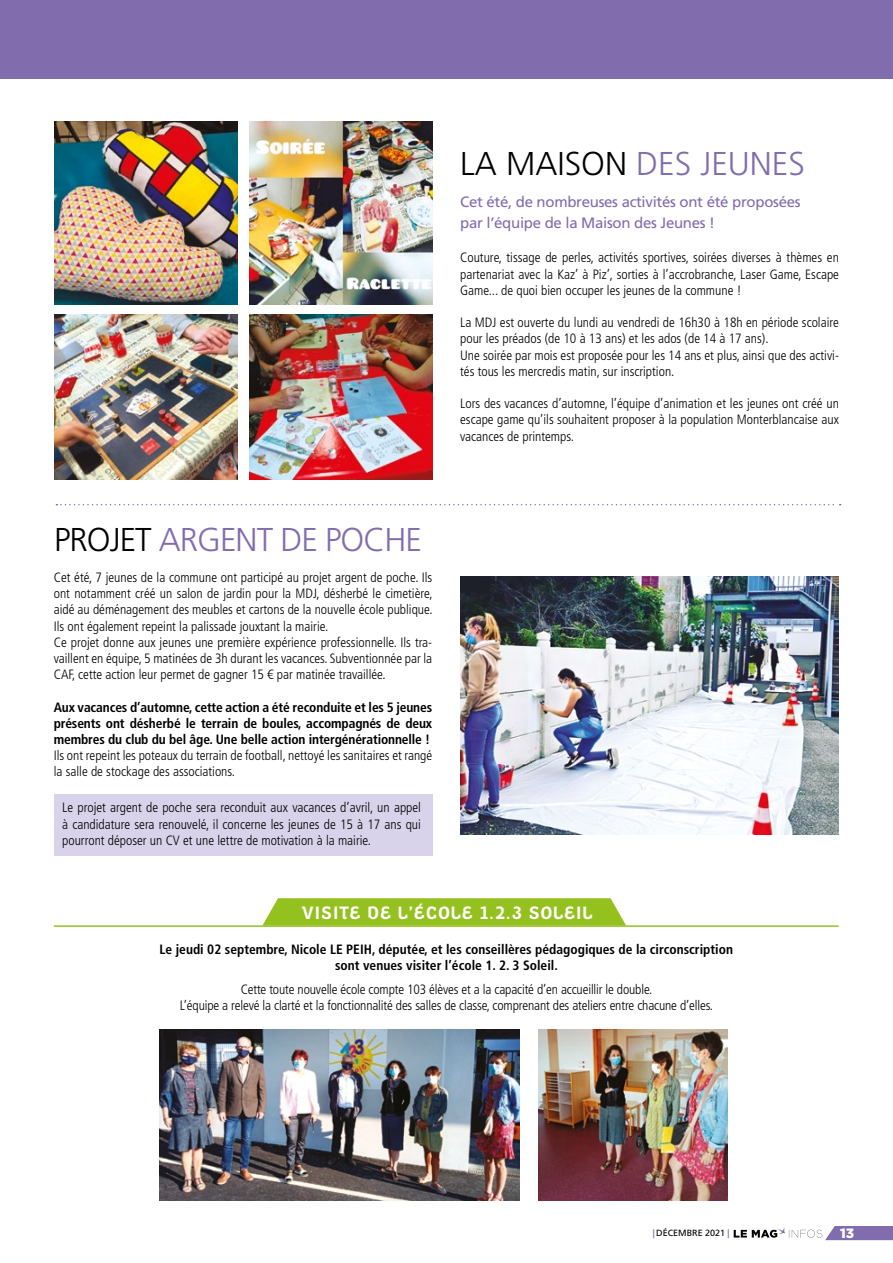
<style>
.page{position:relative;width:893px;height:1263px;background:#fff}
.page>*{position:absolute;margin:0;border:0;box-sizing:border-box;transform-origin:0 0}
.t1{font:300 33px "Frutiger LT Std";letter-spacing:-.03em;color:#816cae}
.t2{font:300 33px "Frutiger LT Std";color:#816cae}
.t3{font:700 18px "Spotka Alternate";letter-spacing:.05em;color:#fff}
.t4{font:15px/21px "Frutiger LT Std";letter-spacing:-.02em;color:#816cae}
.t5{font:300 condensed 13.5px/16.2px "Frutiger LT Std";color:#000}
.t6{font:700 condensed 13.5px/16.2px "Frutiger LT Std";color:#000;text-align:justify}
.t7{font:900 13.5px "Gotham";color:#fff}
.t8{font:9px "Frutiger LT Std";color:#000}
.s1{color:#000}
.s2{font-weight:700;color:#816cae}
</style>
<div class="page">
<div style="left:0;top:0;width:893px;height:79px;background:#816cae"></div>
<svg style="left:734px;top:1226px;width:159px;height:14px"></svg>
<img style="left:160px;top:1029px;width:359px;height:171px">
<img style="left:538px;top:1029px;width:189px;height:171px">
<svg style="left:263px;top:898px;width:363px;height:27px;background:#9ac42a"></svg>
<hr style="left:54px;top:925px;width:785px;height:2px;background:#95c11f">
<svg style="left:56px;top:504px;width:785px;height:1px"></svg>
<img style="left:460px;top:577px;width:379px;height:257px">
<img style="left:54px;top:121px;width:183px;height:184px">
<img style="left:54px;top:315px;width:183px;height:164px">
<img style="left:250px;top:315px;width:183px;height:164px">
<img style="left:250px;top:121px;width:183px;height:184px">
<div style="left:54px;top:794px;width:378px;height:62px;background:#d8d2ea"></div>
<h1 class="t2" style="left:460px;top:146px;width:346px"><span class="s1">LA MAISON</span> DES JEUNES</h1>
<p class="t4" style="left:460px;top:191px;width:342px">Cet été, de nombreuses activités ont été proposées par l’équipe de la Maison des Jeunes !</p>
<p class="t5" style="left:460px;top:250px;width:380px;text-align:justify">Couture, tissage de perles, activités sportives, soirées diverses à thèmes en partenariat avec la Kaz’ à Piz’, sorties à l’accrobranche, Laser Game, Escape Game... de quoi bien occuper les jeunes de la commune !</p>
<p class="t5" style="left:460px;top:315px;width:380px">La MDJ est ouverte du lundi au vendredi de 16h30 à 18h en période scolaire pour les préados (de 10 à 13 ans) et les ados (de 14 à 17 ans).<br>Une soirée par mois est proposée pour les 14 ans et plus, ainsi que des activi&shy;tés tous les mercredis matin, sur inscription.</p>
<p class="t5" style="left:460px;top:396px;width:380px;text-align:justify">Lors des vacances d’automne, l’équipe d’animation et les jeunes ont créé un escape game qu’ils souhaitent proposer à la population Monterblancaise aux vacances de printemps.</p>
<h1 class="t1" style="left:54px;top:522px;width:369px"><span class="s1">PROJET</span> ARGENT DE POCHE</h1>
<p class="t5" style="left:54px;top:569px;width:380px">Cet été, 7 jeunes de la commune ont participé au projet argent de poche. Ils ont notamment créé un salon de jardin pour la MDJ, désherbé le cimetière, aidé au déménagement des meubles et cartons de la nouvelle école publique.<br>Ils ont également repeint la palissade jouxtant la mairie.<br>Ce projet donne aux jeunes une première expérience professionnelle. Ils tra&shy;vaillent en équipe, 5 matinées de 3h durant les vacances. Subventionnée par la CAF, cette action leur permet de gagner 15 € par matinée travaillée.</p>
<p class="t6" style="left:54px;top:699px;width:380px">Aux vacances d’automne, cette action a été reconduite et les 5 jeunes présents ont désherbé le terrain de boules, accompagnés de deux membres du club du bel âge. Une belle action intergénérationnelle !</p>
<p class="t5" style="left:54px;top:748px;width:380px">Ils ont repeint les poteaux du terrain de football, nettoyé les sanitaires et rangé la salle de stockage des associations.</p>
<p class="t5" style="left:62px;top:800px;width:360px;text-align:justify">Le projet argent de poche sera reconduit aux vacances d’avril, un appel à candidature sera renouvelé, il concerne les jeunes de 15 à 17 ans qui pourront déposer un CV et une lettre de motivation à la mairie.</p>
<h2 class="t3" style="left:302px;top:903px;width:292px">VISITE DE L’ÉCOLE 1.2.3 SOLEIL</h2>
<p class="t6" style="left:160px;top:941px;width:575px;text-align:center">Le jeudi 02 septembre, Nicole LE PEIH, députée, et les conseillères pédagogiques de la circonscription sont venues visiter l’école 1. 2. 3 Soleil.</p>
<p class="t5" style="left:180px;top:981px;width:535px;text-align:center">Cette toute nouvelle école compte 103 élèves et a la capacité d’en accueillir le double.<br>L’équipe a relevé la clarté et la fonctionnalité des salles de classe, comprenant des ateliers entre chacune d’elles.</p>
<p class="t8" style="left:653px;top:1228px;width:78px"><span class="s2">|</span> DÉCEMBRE 2021 <span class="s2">|</span></p>
<p class="t7" style="left:840px;top:1227px;width:16px">13</p>
</div>
